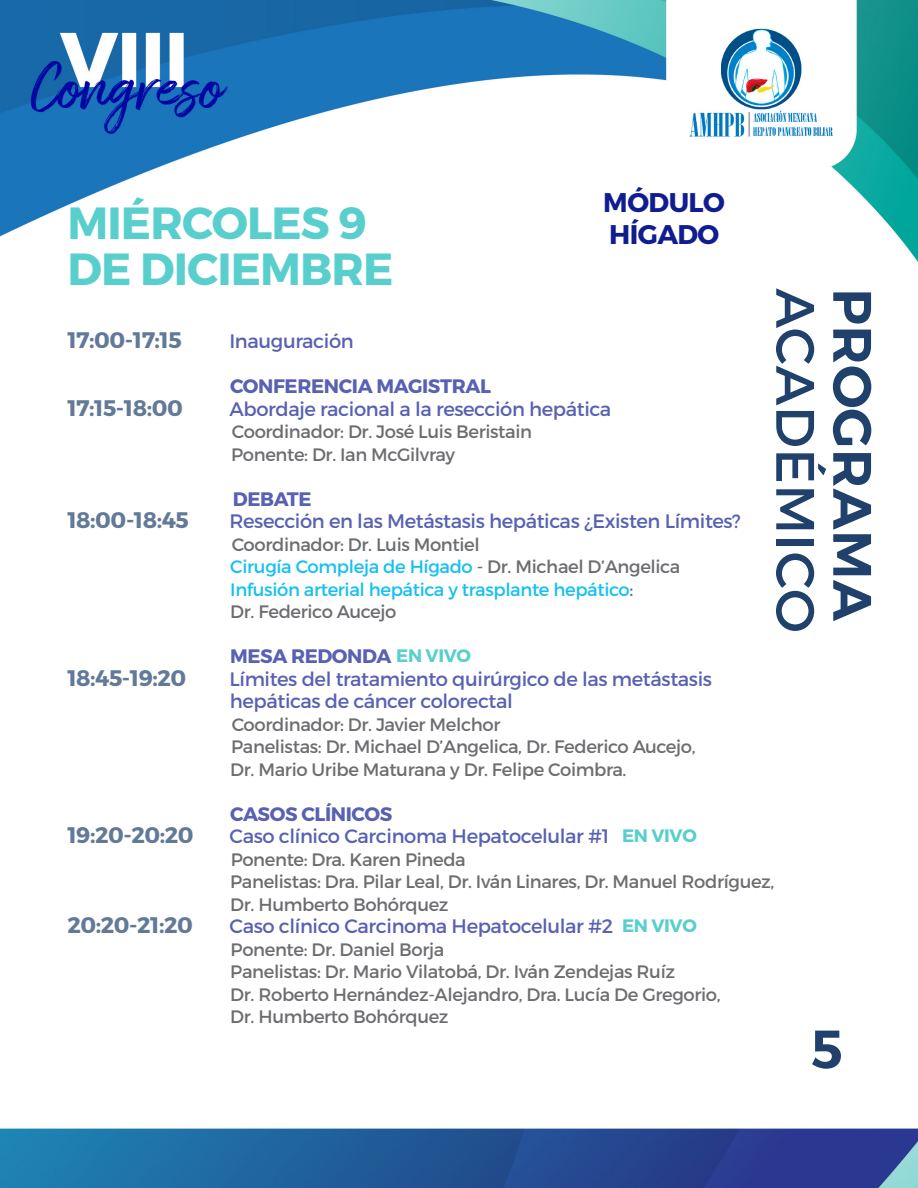
<style>
.page{position:relative;width:918px;height:1188px;background:#fff}
.page>*{position:absolute;margin:0;border:0;box-sizing:border-box;transform-origin:0 0}
.t1{font:600 54px "Montserrat";letter-spacing:.01em;color:#1f416b}
.t2{font:54px "Montserrat";letter-spacing:.01em;color:#1f416b}
.t3{font:700 45px "Montserrat";letter-spacing:-.02em;color:#59cfcd}
.t4{font:700 27px "Montserrat";letter-spacing:-.02em;color:#101d91}
.t5{font:700 22.5px "Montserrat";letter-spacing:-.02em;color:#627a97}
.t6{font:19.5px "Montserrat";letter-spacing:-.02em;color:#5861b2}
.t7{font:700 19.5px "Montserrat";letter-spacing:-.02em;color:#5861b2}
.t8{font:18px "Montserrat";letter-spacing:-.02em;color:#6c6d70}
.t9{font:18px "Montserrat";letter-spacing:-.02em;color:#15c0f2}
.t10{font:700 18px "Montserrat";letter-spacing:-.02em;color:#59cfcd}
.s1{color:#6c6d70}
.s2{font-size:18px;color:#59cfcd}
.s3{font-weight:700;font-size:18px;color:#59cfcd}
</style>
<div class="page">
<img style="left:0;top:0;width:918px;height:1188px">
<p class="t3" style="left:68px;top:195px;width:301px">MIÉRCOLES 9</p>
<p class="t3" style="left:68px;top:241px;width:328px">DE DICIEMBRE</p>
<p class="t4" style="left:603px;top:186px;width:123px">MÓDULO</p>
<p class="t4" style="left:609px;top:217px;width:112px">HÍGADO</p>
<p class="t2" style="left:829px;top:288px;width:346px;rotate:90deg">ACADÉMICO</p>
<p class="t1" style="left:886px;top:288px;width:335px;rotate:90deg">PROGRAMA</p>
<p class="t5" style="left:68px;top:326px;width:116px">17:00-17:15</p>
<p class="t6" style="left:230px;top:329px;width:126px">Inauguración</p>
<p class="t7" style="left:230px;top:374px;width:262px">CONFERENCIA MAGISTRAL</p>
<p class="t5" style="left:68px;top:394px;width:117px">17:15-18:00</p>
<p class="t6" style="left:230px;top:397px;width:383px">Abordaje racional a la resección hepática</p>
<p class="t8" style="left:232px;top:421px;width:302px">Coordinador: Dr. José Luis Beristain</p>
<p class="t8" style="left:231px;top:443px;width:225px">Ponente: Dr. Ian McGilvray</p>
<p class="t7" style="left:233px;top:487px;width:80px">DEBATE</p>
<p class="t5" style="left:68px;top:506px;width:123px">18:00-18:45</p>
<p class="t6" style="left:230px;top:509px;width:513px">Resección en las Metástasis hepáticas ¿Existen Límites?</p>
<p class="t8" style="left:232px;top:533px;width:250px">Coordinador: Dr. Luis Montiel</p>
<p class="t9" style="left:230px;top:556px;width:451px">Cirugía Compleja de Hígado <span class="s1">- Dr. Michael D’Angelica</span></p>
<p class="t9" style="left:230px;top:578px;width:404px">Infusión arterial hepática y trasplante hepático<span class="s1">:</span></p>
<p class="t8" style="left:230px;top:601px;width:168px">Dr. Federico Aucejo</p>
<p class="t7" style="left:230px;top:644px;width:242px">MESA REDONDA <span class="s2">EN VIVO</span></p>
<p class="t5" style="left:68px;top:664px;width:120px">18:45-19:20</p>
<p class="t6" style="left:230px;top:667px;width:484px">Límites del tratamiento quirúrgico de las metástasis</p>
<p class="t6" style="left:230px;top:689px;width:285px">hepáticas de cáncer colorectal</p>
<p class="t8" style="left:232px;top:713px;width:270px">Coordinador: Dr. Javier Melchor</p>
<p class="t8" style="left:231px;top:736px;width:466px">Panelistas: Dr. Michael D’Angelica, Dr. Federico Aucejo,</p>
<p class="t8" style="left:230px;top:758px;width:398px">Dr. Mario Uribe Maturana y Dr. Felipe Coimbra.</p>
<p class="t7" style="left:230px;top:802px;width:164px">CASOS CLÍNICOS</p>
<p class="t5" style="left:68px;top:821px;width:128px">19:20-20:20</p>
<p class="t6" style="left:230px;top:824px;width:381px">Caso clínico Carcinoma Hepatocelular #1</p>
<p class="t8" style="left:231px;top:848px;width:237px">Ponente: Dra. Karen Pineda</p>
<p class="t8" style="left:230px;top:871px;width:546px">Panelistas: Dra. Pilar Leal, Dr. Iván Linares, Dr. Manuel Rodríguez,</p>
<p class="t8" style="left:230px;top:893px;width:220px">Dr. Humberto Bohórquez</p>
<p class="t5" style="left:68px;top:911px;width:127px">20:20-21:20</p>
<p class="t6" style="left:230px;top:914px;width:469px">Caso clínico Carcinoma Hepatocelular #2 <span class="s3">EN VIVO</span></p>
<p class="t8" style="left:231px;top:938px;width:215px">Ponente: Dr. Daniel Borja</p>
<p class="t8" style="left:230px;top:961px;width:446px">Panelistas: Dr. Mario Vilatobá, Dr. Iván Zendejas Ruíz</p>
<p class="t8" style="left:230px;top:983px;width:492px">Dr. Roberto Hernández-Alejandro, Dra. Lucía De Gregorio,</p>
<p class="t8" style="left:230px;top:1006px;width:220px">Dr. Humberto Bohórquez</p>
<p class="t10" style="left:622px;top:824px;width:76px">EN VIVO</p>
<h1 class="t1" style="left:811px;top:1016px;width:33px">5</h1>
</div>
